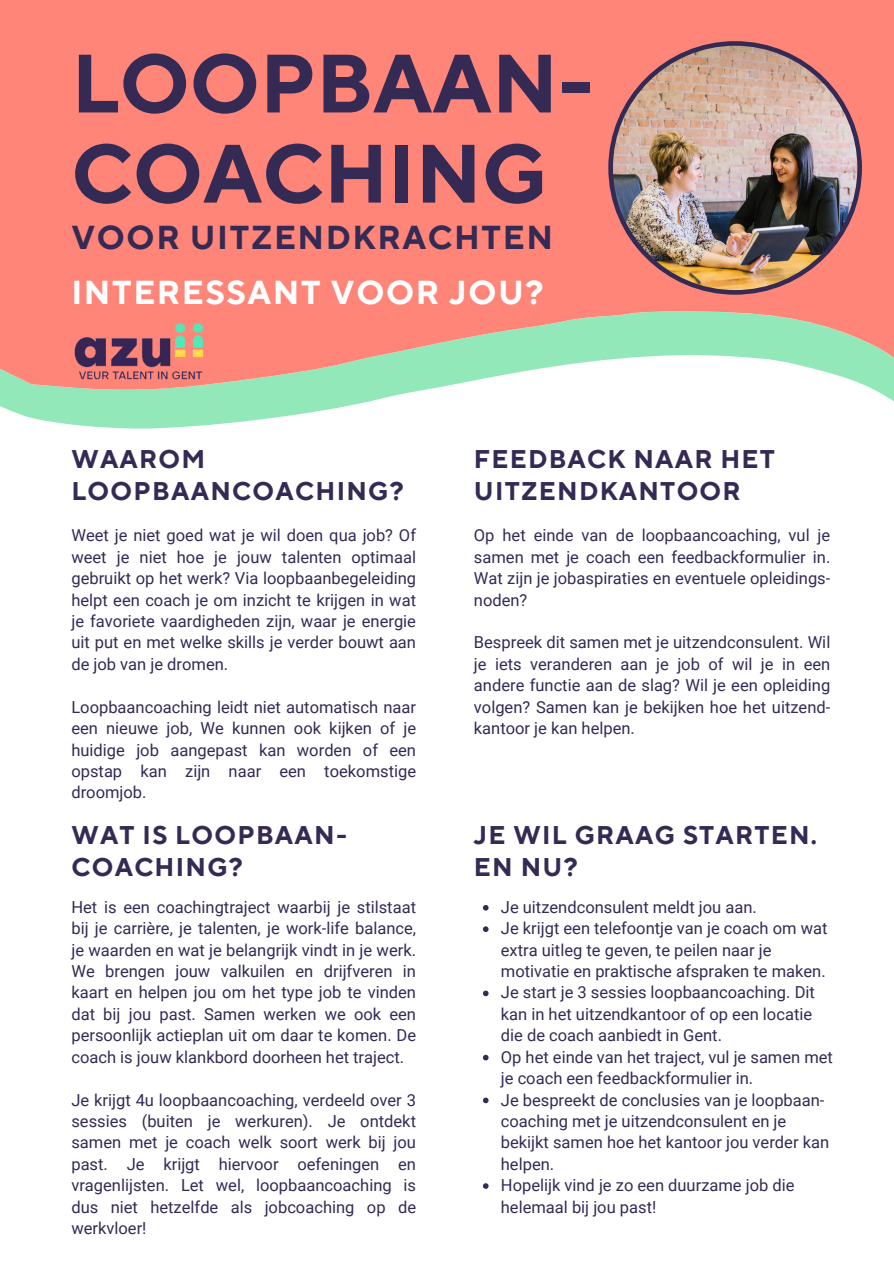
<style>
.page{position:relative;width:894px;height:1264px;background:#fff}
.page>*{position:absolute;margin:0;border:0;box-sizing:border-box;transform-origin:0 0}
.t1{font:700 82.5px/90.2px "TT Norms Pro";color:#352a54}
.t2{font:700 33px "TT Norms Pro";letter-spacing:.05em;color:#352a54}
.t3{font:700 33px "TT Norms Pro";letter-spacing:.05em;color:#fff}
.t4{font:700 25.5px/32.7px "TT Norms Pro";letter-spacing:.05em;color:#352a54}
.t5{font:16.5px/21.5px "Roboto";color:#352a54;text-align:justify}
</style>
<div class="page">
<svg style="left:9px;top:410px;width:315px;height:19px;fill:#92e8b9"></svg>
<svg style="left:0;top:0;width:893px;height:410px;background:#f29889"></svg>
<img style="left:608px;top:41px;width:253px;height:254px">
<img style="left:71px;top:312px;width:143px;height:82px">
<svg style="left:483px;top:905px;width:5px;height:5px"></svg>
<svg style="left:483px;top:926px;width:5px;height:6px"></svg>
<svg style="left:483px;top:990px;width:5px;height:6px"></svg>
<svg style="left:483px;top:1054px;width:5px;height:6px"></svg>
<svg style="left:483px;top:1097px;width:5px;height:6px"></svg>
<svg style="left:483px;top:1183px;width:5px;height:5px"></svg>
<p class="t1" style="left:71px;top:42px;width:524px">LOOPBAAN-<br>COACHING</p>
<p class="t2" style="left:71px;top:218px;width:483px">VOOR UITZENDKRACHTEN</p>
<p class="t3" style="left:71px;top:272px;width:473px">INTERESSANT VOOR JOU?</p>
<p class="t4" style="left:71px;top:443px;width:334px">WAAROM<br>LOOPBAANCOACHING?</p>
<p class="t5" style="left:71px;top:525px;width:346px">Weet je niet goed wat je wil doen qua job? Of weet je niet hoe je jouw talenten optimaal gebruikt op het werk? Via loopbaanbegeleiding helpt een coach je om inzicht te krijgen in wat je favoriete vaardigheden zijn, waar je energie uit put en met welke skills je verder bouwt aan de job van je dromen.</p>
<p class="t5" style="left:71px;top:696px;width:346px">Loopbaancoaching leidt niet automatisch naar een nieuwe job, We kunnen ook kijken of je huidige job aangepast kan worden of een opstap kan zijn naar een toekomstige droomjob.</p>
<p class="t4" style="left:71px;top:819px;width:277px">WAT IS LOOPBAAN-<br>COACHING?</p>
<p class="t5" style="left:71px;top:896px;width:346px">Het is een coachingtraject waarbij je stilstaat bij je carrière, je talenten, je work-life balance, je waarden en wat je belangrijk vindt in je werk.<br>We brengen jouw valkuilen en drijfveren in kaart en helpen jou om het type job te vinden dat bij jou past. Samen werken we ook een persoonlijk actieplan uit om daar te komen. De coach is jouw klankbord doorheen het traject.</p>
<p class="t5" style="left:71px;top:1089px;width:346px">Je krijgt 4u loopbaancoaching, verdeeld over 3 sessies (buiten je werkuren). Je ontdekt samen met je coach welk soort werk bij jou past. Je krijgt hiervoor oefeningen en vragenlijsten. Let wel, loopbaancoaching is dus niet hetzelfde als jobcoaching op de werkvloer!</p>
<p class="t4" style="left:474px;top:443px;width:302px">FEEDBACK NAAR HET<br>UITZENDKANTOOR</p>
<p class="t5" style="left:474px;top:525px;width:358px">Op het einde van de loopbaancoaching, vul je samen met je coach een feedbackformulier in.<br>Wat zijn je jobaspiraties en eventuele opleidings&shy;noden?</p>
<p class="t5" style="left:474px;top:632px;width:358px">Bespreek dit samen met je uitzendconsulent. Wil je iets veranderen aan je job of wil je in een andere functie aan de slag? Wil je een opleiding volgen? Samen kan je bekijken hoe het uitzend&shy;kantoor je kan helpen.</p>
<p class="t4" style="left:474px;top:819px;width:344px">JE WIL GRAAG STARTEN.<br>EN NU?</p>
<p class="t5" style="left:500px;top:896px;width:257px">Je uitzendconsulent meldt jou aan.</p>
<p class="t5" style="left:500px;top:917px;width:328px;text-align:left">Je krijgt een telefoontje van je coach om wat extra uitleg te geven, te peilen naar je motivatie en praktische afspraken te maken.</p>
<p class="t5" style="left:500px;top:982px;width:315px;text-align:left">Je start je 3 sessies loopbaancoaching. Dit kan in het uitzendkantoor of op een locatie die de coach aanbiedt in Gent.</p>
<p class="t5" style="left:500px;top:1046px;width:333px">Op het einde van het traject, vul je samen met je coach een feedbackformulier in.</p>
<p class="t5" style="left:500px;top:1089px;width:330px;text-align:left">Je bespreekt de conclusies van je loopbaan&shy;coaching met je uitzendconsulent en je bekijkt samen hoe het kantoor jou verder kan helpen.</p>
<p class="t5" style="left:500px;top:1174px;width:295px">Hopelijk vind je zo een duurzame job die helemaal bij jou past!</p>
</div>
